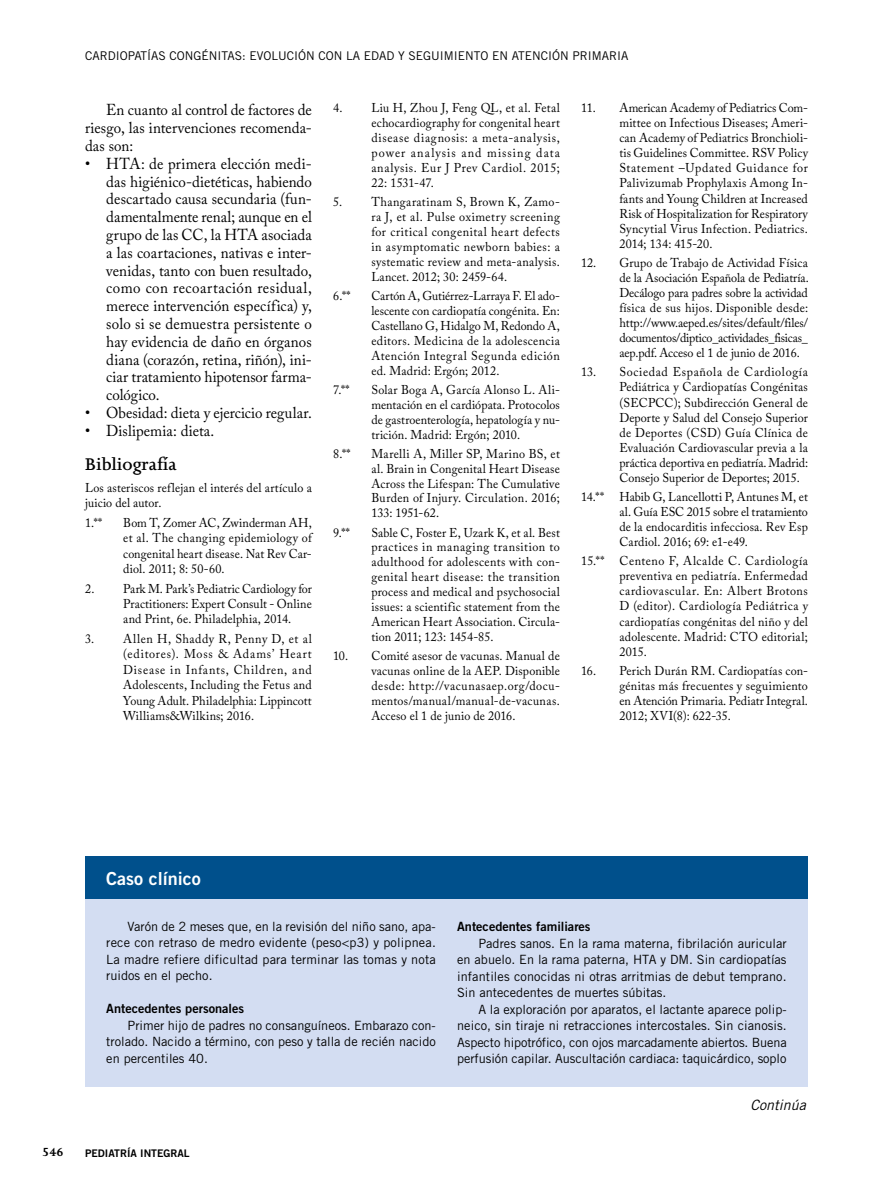
<style>
.page{position:relative;width:893px;height:1191px;background:#fff}
.page>*{position:absolute;margin:0;border:0;box-sizing:border-box;transform-origin:0 0}
.t1{font:600 19.5px "Joanna MT Std";color:#000}
.t2{font:18px "Trade Gothic Bold Two";color:#fff}
.t3{font:15.75px/17.9px "Adobe Caslon Pro";color:#000;text-align:justify;scale:.95 1}
.t4{font:italic 14.25px "Trade Gothic";color:#000}
.t5{font:700 13.5px "Joanna MT Std";color:#000}
.t6{font:12.75px/15px "Adobe Caslon Pro";letter-spacing:.015em;color:#000;text-align:justify;scale:.95 1}
.t7{font:12.75px/16.5px "Trade Gothic";color:#000;text-align:justify}
.t8{font:12.75px "Trade Gothic Bold Two";color:#000}
.t9{font:12px "Trade Gothic";color:#000}
.t10{font:10.5px "Trade Gothic Bold Two";color:#000}
</style>
<div class="page">
<div style="left:85px;top:898px;width:723px;height:188px;background:#d3ddf2"></div>
<div style="left:85px;top:856px;width:723px;height:43px;background:#00508c"></div>
<p class="t9" style="left:85px;top:49px;width:545px">Cardiopatías congénitas: evolución con la edad y seguimiento en Atención Primaria</p>
<p class="t3" style="left:85px;top:101px;width:240px;text-indent:21px">En cuanto al control de factores de riesgo, las intervenciones recomenda&shy;das son:</p>
<p class="t3" style="left:106px;top:154px;width:218px;text-indent:-21px">• HTA: de primera elección medi&shy;das higiénico-dietéticas, habiendo descartado causa secundaria (fun&shy;damentalmente renal; aunque en el grupo de las CC, la HTA asociada a las coartaciones, nativas e inter&shy;venidas, tanto con buen resultado, como con recoartación residual, merece intervención específica) y, solo si se demuestra persistente o hay evidencia de daño en órganos diana (corazón, retina, riñón), ini&shy;ciar tratamiento hipotensor farma&shy;cológico.</p>
<p class="t3" style="left:85px;top:404px;width:240px">• Obesidad: dieta y ejercicio regular.</p>
<p class="t3" style="left:85px;top:421px;width:138px">• Dislipemia: dieta.</p>
<h1 class="t1" style="left:85px;top:453px;width:93px">Bibliografía</h1>
<p class="t6" style="left:85px;top:479px;width:240px;line-height:15.5px">Los asteriscos reflejan el interés del artículo a juicio del autor.</p>
<p class="t6" style="left:85px;top:515px;width:20px">1.**</p>
<p class="t6" style="left:123px;top:515px;width:200px">Bom T, Zomer AC, Zwinderman AH, et al. The changing epidemiology of congenital heart disease. Nat Rev Car&shy;diol. 2011; 8: 50-60.</p>
<p class="t6" style="left:123px;top:580px;width:200px;line-height:15.5px;text-indent:-38px">2. Park M. Park’s Pediatric Cardiology for Practitioners: Expert Consult - Online and Print, 6e. Philadelphia, 2014.</p>
<p class="t6" style="left:123px;top:631px;width:200px;line-height:15.5px;text-indent:-38px">3. Allen H, Shaddy R, Penny D, et al (editores). Moss &amp; Adams’ Heart Disease in Infants, Children, and Adolescents, Including the Fetus and Young Adult. Philadelphia: Lippincott Williams&amp;Wilkins; 2016.</p>
<p class="t6" style="left:371px;top:100px;width:200px;text-indent:-38px">4. Liu H, Zhou J, Feng QL, et al. Fetal echocardiography for congenital heart disease diagnosis: a meta-analysis, power analysis and missing data analysis. Eur J Prev Cardiol. 2015; 22: 1531-47.</p>
<p class="t6" style="left:371px;top:194px;width:200px;text-indent:-38px">5. Thangaratinam S, Brown K, Zamo&shy;ra J, et al. Pulse oximetry screening for critical congenital heart defects in asymptomatic newborn babies: a systematic review and meta-analysis.<br>Lancet. 2012; 30: 2459-64.</p>
<p class="t6" style="left:333px;top:288px;width:20px">6.**</p>
<p class="t6" style="left:371px;top:288px;width:200px">Cartón A, Gutiérrez-Larraya F. El ado&shy;lescente con cardiopatía congénita. En:<br>Castellano G, Hidalgo M, Redondo A, editors. Medicina de la adolescencia Atención Integral Segunda edición ed. Madrid: Ergón; 2012.</p>
<p class="t6" style="left:333px;top:382px;width:19px">7.**</p>
<p class="t6" style="left:371px;top:382px;width:200px">Solar Boga A, García Alonso L. Ali&shy;mentación en el cardiópata. Protocolos de gastroenterología, hepatología y nu&shy;trición. Madrid: Ergón; 2010.</p>
<p class="t6" style="left:333px;top:446px;width:20px">8.**</p>
<p class="t6" style="left:371px;top:446px;width:200px">Marelli A, Miller SP, Marino BS, et al. Brain in Congenital Heart Disease Across the Lifespan: The Cumulative Burden of Injury. Circulation. 2016; 133: 1951-62.</p>
<p class="t6" style="left:333px;top:524px;width:19px">9.**</p>
<p class="t6" style="left:371px;top:525px;width:200px">Sable C, Foster E, Uzark K, et al. Best practices in managing transition to adulthood for adolescents with con&shy;genital heart disease: the transition process and medical and psychosocial issues: a scientific statement from the American Heart Association. Circula&shy;tion 2011; 123: 1454-85.</p>
<p class="t6" style="left:371px;top:648px;width:200px;text-indent:-38px">10. Comité asesor de vacunas. Manual de vacunas online de la AEP. Disponible desde: http://vacunasaep.org/docu&shy;mentos/manual/manual-de-vacunas.<br>Acceso el 1 de junio de 2016.</p>
<p class="t6" style="left:619px;top:100px;width:200px;text-indent:-38px">11. American Academy of Pediatrics Com&shy;mittee on Infectious Diseases; Ameri&shy;can Academy of Pediatrics Bronchioli&shy;tis Guidelines Committee. RSV Policy Statement –Updated Guidance for Palivizumab Prophylaxis Among In&shy;fants and Young Children at Increased Risk of Hospitalization for Respiratory Syncytial Virus Infection. Pediatrics.<br>2014; 134: 415-20.</p>
<p class="t6" style="left:619px;top:255px;width:201px;text-indent:-38px">12. Grupo de Trabajo de Actividad Física de la Asociación Española de Pediatría.<br>Decálogo para padres sobre la actividad física de sus hijos. Disponible desde: http://www.aeped.es/sites/default/files/ documentos/diptico_actividades_fisicas_ aep.pdf. Acceso el 1 de junio de 2016.</p>
<p class="t6" style="left:619px;top:364px;width:200px;text-indent:-38px">13. Sociedad Española de Cardiología Pediátrica y Cardiopatías Congénitas (SECPCC); Subdirección General de Deporte y Salud del Consejo Superior de Deportes (CSD) Guía Clínica de Evaluación Cardiovascular previa a la práctica deportiva en pediatría. Madrid:<br>Consejo Superior de Deportes; 2015.</p>
<p class="t6" style="left:619px;top:489px;width:200px;text-indent:-38px">14.** Habib G, Lancellotti P, Antunes M, et al. Guía ESC 2015 sobre el tratamiento de la endocarditis infecciosa. Rev Esp Cardiol. 2016; 69: e1-e49.</p>
<p class="t6" style="left:619px;top:553px;width:200px;text-indent:-38px">15.** Centeno F, Alcalde C. Cardiología preventiva en pediatría. Enfermedad cardiovascular. En: Albert Brotons D (editor). Cardiología Pediátrica y cardiopatías congénitas del niño y del adolescente. Madrid: CTO editorial; 2015.</p>
<p class="t6" style="left:619px;top:663px;width:200px;text-indent:-38px">16. Perich Durán RM. Cardiopatías con&shy;génitas más frecuentes y seguimiento en Atención Primaria. Pediatr Integral.<br>2012; XVI(8): 622-35.</p>
<h2 class="t2" style="left:106px;top:867px;width:96px">Caso clínico</h2>
<p class="t7" style="left:106px;top:917px;width:331px;text-indent:21px">Varón de 2 meses que, en la revisión del niño sano, apa&shy;rece con retraso de medro evidente (peso&lt;p3) y polipnea.<br>La madre refiere dificultad para terminar las tomas y nota ruidos en el pecho.</p>
<p class="t8" style="left:106px;top:1000px;width:139px">Antecedentes personales</p>
<p class="t7" style="left:106px;top:1016px;width:331px;text-indent:21px">Primer hijo de padres no consanguíneos. Embarazo con&shy;trolado. Nacido a término, con peso y talla de recién nacido en percentiles 40.</p>
<p class="t5" style="left:42px;top:1144px;width:23px">546</p>
<p class="t10" style="left:85px;top:1146px;width:106px">PEDIATRÍA INTEGRAL</p>
<p class="t8" style="left:457px;top:918px;width:135px">Antecedentes familiares</p>
<p class="t7" style="left:457px;top:934px;width:331px;text-indent:21px">Padres sanos. En la rama materna, fibrilación auricular en abuelo. En la rama paterna, HTA y DM. Sin cardiopatías infantiles conocidas ni otras arritmias de debut temprano.<br>Sin antecedentes de muertes súbitas.</p>
<p class="t7" style="left:457px;top:1000px;width:331px;text-indent:21px">A la exploración por aparatos, el lactante aparece polip&shy;neico, sin tiraje ni retracciones intercostales. Sin cianosis.<br>Aspecto hipotrófico, con ojos marcadamente abiertos. Buena perfusión capilar. Auscultación cardiaca: taquicárdico, soplo</p>
<p class="t4" style="left:750px;top:1096px;width:57px">Continúa</p>
</div>
